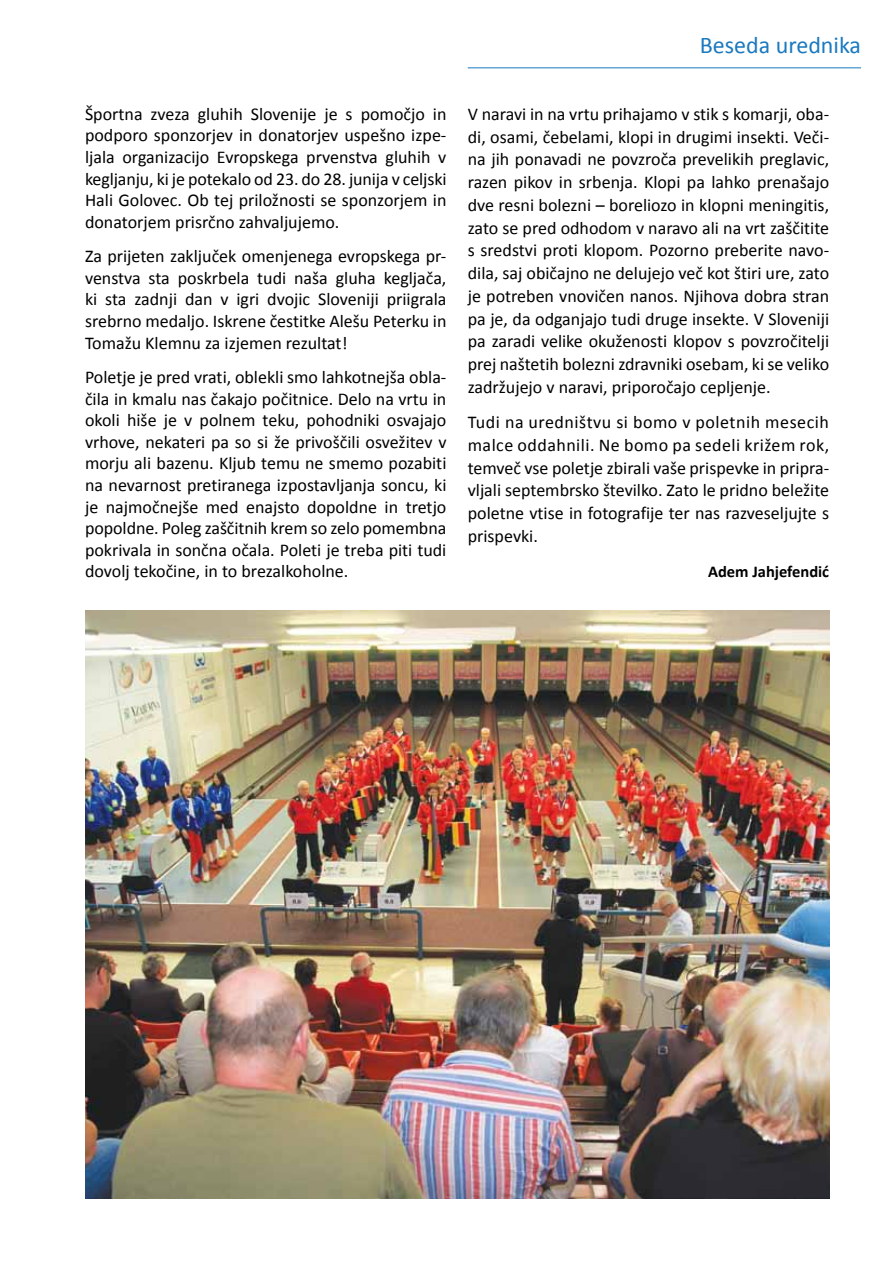
<style>
.page{position:relative;width:893px;height:1263px;background:#fff}
.page>*{position:absolute;margin:0;border:0;box-sizing:border-box;transform-origin:0 0}
.t1{font:24px "Calibri";color:#1a79bf}
.t2{font:18px/21.6px "Calibri";color:#000;text-align:justify}
.t3{font:700 16.5px "Calibri";color:#000}
</style>
<div class="page">
<hr style="left:468px;top:68px;width:393px;height:1px;background:#1a79bf">
<img style="left:85px;top:610px;width:744px;height:588px">
<p class="t2" style="left:85px;top:103px;width:363px">Športna zveza gluhih Slovenije je s pomočjo in podporo sponzorjev in donatorjev uspešno izpe&shy;ljala organizacijo Evropskega prvenstva gluhih v kegljanju, ki je potekalo od 23. do 28. junija v celjski Hali Golovec. Ob tej priložnosti se sponzorjem in donatorjem prisrčno zahvaljujemo.</p>
<p class="t2" style="left:85px;top:245px;width:363px">Za prijeten zaključek omenjenega evropskega pr&shy;venstva sta poskrbela tudi naša gluha kegljača, ki sta zadnji dan v igri dvojic Sloveniji priigrala srebrno medaljo. Iskrene čestitke Alešu Peterku in Tomažu Klemnu za izjemen rezultat!</p>
<p class="t2" style="left:85px;top:366px;width:363px">Poletje je pred vrati, oblekli smo lahkotnejša obla&shy;čila in kmalu nas čakajo počitnice. Delo na vrtu in okoli hiše je v polnem teku, pohodniki osvajajo vrhove, nekateri pa so si že privoščili osvežitev v morju ali bazenu. Kljub temu ne smemo pozabiti na nevarnost pretiranega izpostavljanja soncu, ki je najmočnejše med enajsto dopoldne in tretjo popoldne. Poleg zaščitnih krem so zelo pomembna pokrivala in sončna očala. Poleti je treba piti tudi dovolj tekočine, in to brezalkoholne.</p>
<h1 class="t1" style="left:700px;top:30px;width:163px">Beseda urednika</h1>
<p class="t2" style="left:468px;top:103px;width:363px;line-height:22.8px">V naravi in na vrtu prihajamo v stik s komarji, oba&shy;di, osami, čebelami, klopi in drugimi insekti. Veči&shy;na jih ponavadi ne povzroča prevelikih preglavic, razen pikov in srbenja. Klopi pa lahko prenašajo dve resni bolezni – boreliozo in klopni meningitis, zato se pred odhodom v naravo ali na vrt zaščitite s sredstvi proti klopom. Pozorno preberite navo&shy;dila, saj običajno ne delujejo več kot štiri ure, zato je potreben vnovičen nanos. Njihova dobra stran pa je, da odganjajo tudi druge insekte. V Sloveniji pa zaradi velike okuženosti klopov s povzročitelji prej naštetih bolezni zdravniki osebam, ki se veliko zadržujejo v naravi, priporočajo cepljenje.</p>
<p class="t2" style="left:468px;top:411px;width:363px;line-height:22.8px">Tudi na uredništvu si bomo v poletnih mesecih malce oddahnili. Ne bomo pa sedeli križem rok, temveč vse poletje zbirali vaše prispevke in pripra&shy;vljali septembrsko številko. Zato le pridno beležite poletne vtise in fotografije ter nas razveseljujte s prispevki.</p>
<p class="t3" style="left:708px;top:561px;width:123px">Adem Jahjefendić</p>
</div>
